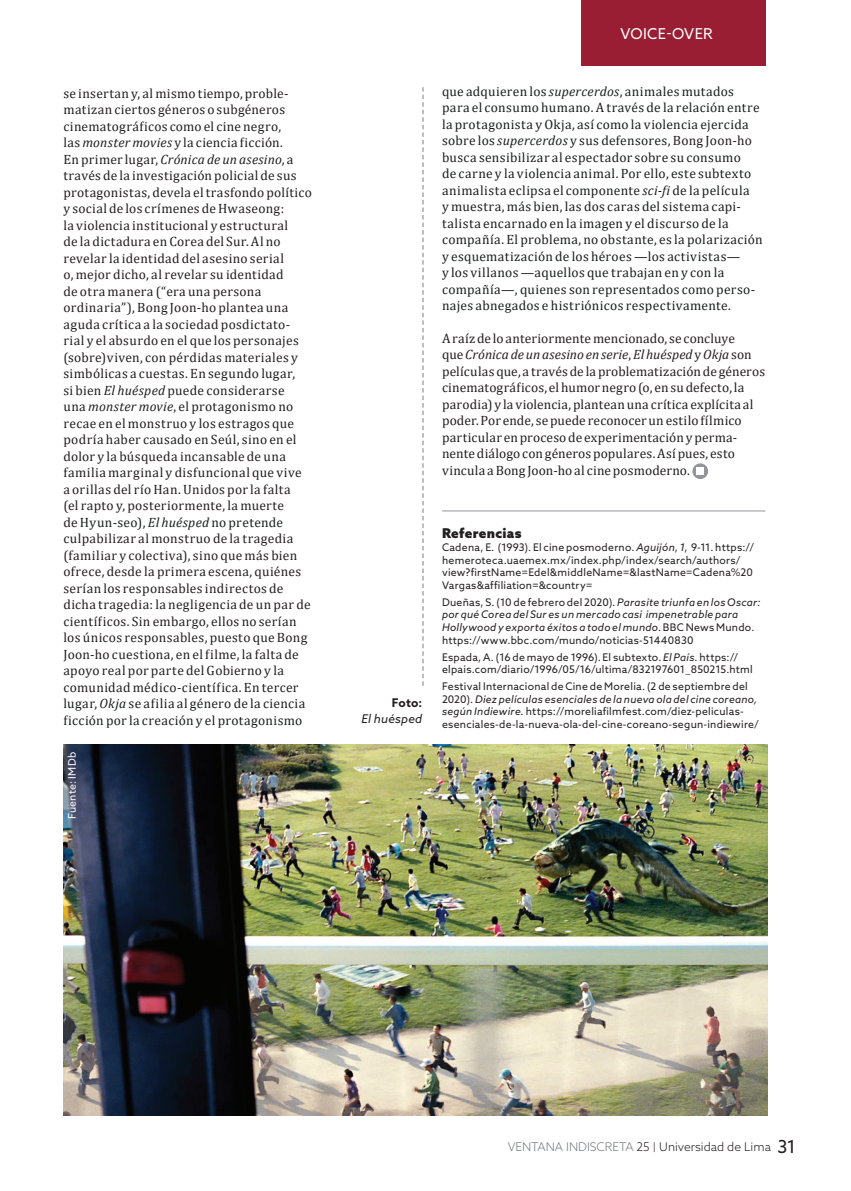
<style>
.page{position:relative;width:851px;height:1191px;background:#fff}
.page>*{position:absolute;margin:0;border:0;box-sizing:border-box;transform-origin:0 0}
.t1{font:15px "Azo Sans";letter-spacing:.025em;color:#fff}
.t2{font:13.5px/16.5px "Cambria";letter-spacing:.02em;color:#231f20}
.t3{font:13.5px/16.5px "Cambria";letter-spacing:.025em;color:#1d1f1f}
.t4{font:900 13.5px "Azo Sans";letter-spacing:.02em;color:#231f20}
.t5{font:300 12px "Azo Sans";color:#231f20}
.t6{font:italic 12px "Azo Sans";letter-spacing:.015em;color:#231f20}
.t7{font:700 12px "Azo Sans";color:#231f20}
.t8{font:10.5px/12.6px "Azo Sans";letter-spacing:.025em;color:#231f20}
.t9{font:italic 10.5px/12.6px "Azo Sans";letter-spacing:.025em;color:#231f20}
.t10{font:10.5px "Azo Sans";letter-spacing:.02em;color:#fff}
.s1{font-style:italic}
.s2{color:#1d1f1f}
.s3{font-style:italic;color:#1d1f1f}
.s4{color:#231f20}
.s5{font-style:normal}
.s6{color:#76787b}
.s7{font-size:9.6px}
.s8{font-weight:400;font-size:18px}
</style>
<div class="page">
<div style="left:581px;top:0;width:184px;height:65px;background:#991d33"></div>
<svg style="left:692px;top:463px;width:16px;height:16px"></svg>
<div style="left:696px;top:467px;width:8px;height:8px;background:#fff"></div>
<img style="left:63px;top:745px;width:704px;height:370px">
<svg style="left:422px;top:87px;width:1px;height:599px"></svg>
<hr style="left:442px;top:510px;width:323px;height:1px;background:#939598">
<p class="t2" style="left:63px;top:85px;width:250px">se insertan y, al mismo tiempo, proble&shy;matizan ciertos géneros o subgéneros cinematográficos como el cine negro,<br>las <span class="s1">monster movies</span> y la ciencia ficción.<br>En primer lugar, <span class="s1">Crónica de un asesino</span>, a través de la investigación policial de sus protagonistas, devela el trasfondo político y social de los crímenes de Hwaseong:<br>la violencia institucional y estructural<br>de la dictadura en Corea del Sur. Al no revelar la identidad del asesino serial<br>o, mejor dicho, al revelar su identidad<br>de otra manera (“era una persona ordinaria”), Bong Joon-ho plantea una aguda crítica a la sociedad posdictato&shy;rial y el absurdo en el que los personajes (sobre)viven, con pérdidas materiales y simbólicas a cuestas. En segundo lugar,<br>si bien <span class="s1">El huésped</span> puede considerarse<br>una <span class="s1">monster movie</span>, el protagonismo no recae en el monstruo y los estragos que podría haber causado en Seúl, sino en el dolor y la búsqueda incansable de una familia marginal y disfuncional que vive<br>a orillas del río Han. Unidos por la falta<br>(el rapto y, posteriormente, la muerte<br>de <span class="s2">Hyun-seo),</span> <span class="s3">El huésped</span> <span class="s2">no pretende </span>culpabilizar al monstruo de la tragedia (familiar y colectiva), sino que más bien ofrece, desde la primera escena, quiénes serían los responsables indirectos de dicha tragedia: la negligencia de un par de científicos. Sin embargo, ellos no serían los únicos responsables, puesto que Bong Joon-ho cuestiona, en el filme, la falta de apoyo real por parte del Gobierno y la comunidad médico-científica<span class="s2">. En tercer lugar,</span> <span class="s3">Okja</span> <span class="s2">se afilia al género de la ciencia ficción por la creación y el protagonismo</span></p>
<p class="t10" style="left:65px;top:819px;width:68px;rotate:-90deg">Fuente: IMDb</p>
<p class="t1" style="left:620px;top:24px;width:94px">VOICE-OVER</p>
<p class="t3" style="left:442px;top:83px;width:322px">que adquieren los <span class="s1">supercerdos</span>, animales mutados para el consumo humano. A través de la relación entre la protagonista y Okja, así como la violencia ejercida sobre los <span class="s1">supercerdos</span> y sus defensores, <span class="s4">Bong Joon-ho </span>busca sensibilizar al espectador sobre su consumo<br>de carne y la violencia animal. Por ello, este subtexto animalista eclipsa el componente <span class="s1">sci-fi</span> de la película<br>y muestra, más bien, las dos caras del sistema capi&shy;talista encarnado en la imagen y el discurso de la compañía. El problema, no obstante, es la polarización y esquematización de los héroes —los activistas—<br>y los villanos —aquellos que trabajan en y con la compañía—, quienes son representados como perso&shy;najes abnegados e histriónicos respectivamente.</p>
<p class="t2" style="left:442px;top:330px;width:324px">A raíz de lo anteriormente mencionado, se concluye<br>que <span class="s1">Crónica de un asesino en serie</span>, <span class="s1">El huésped</span> y <span class="s1">Okja</span> son películas que, a través de la problematización de géneros cinematográficos, el humor negro (o, en su defecto, la parodia) y la violencia, plantean una crítica explícita al poder. Por ende, se puede reconocer un estilo fílmico particular en proceso de experimentación y perma&shy;nente diálogo con géneros populares. Así pues, esto vincula a Bong Joon-ho al cine posmoderno.</p>
<p class="t7" style="left:392px;top:694px;width:32px">Foto:</p>
<p class="t6" style="left:361px;top:711px;width:62px">El huésped</p>
<p class="t4" style="left:442px;top:524px;width:81px">Referencias</p>
<p class="t8" style="left:442px;top:541px;width:313px">Cadena, E. (1993). El cine posmoderno. <span class="s1">Aguijón</span>, <span class="s1">1</span>, 9-11. https:// hemeroteca.uaemex.mx/index.php/index/search/authors/ view?firstName=Edel&amp;middleName=&amp;lastName=Cadena%20<br>Vargas&amp;affiliation=&amp;country=</p>
<p class="t9" style="left:442px;top:595px;width:320px"><span class="s5">Dueñas, S. (10 de febrero del 2020).</span> Parasite triunfa en los Oscar: por qué Corea del Sur es un mercado casi impenetrable para Hollywood y exporta éxitos a todo el mundo<span class="s5">. BBC News Mundo. https://www.bbc.com/mundo/noticias-51440830</span></p>
<p class="t8" style="left:442px;top:650px;width:312px">Espada, A. (16 de mayo de 1996). El subtexto. <span class="s1">El País</span>. https:// elpais.com/diario/1996/05/16/ultima/832197601_850215.html</p>
<p class="t8" style="left:442px;top:680px;width:318px">Festival Internacional de Cine de Morelia. (2 de septiembre del 2020). <span class="s1">Diez películas esenciales de la nueva ola del cine coreano, según Indiewire.</span> https://moreliafilmfest.com/diez-peliculas&shy;esenciales-de-la-nueva-ola-del-cine-coreano-segun-indiewire/</p>
<p class="t5" style="left:507px;top:1139px;width:290px"><span class="s6">VENTANA INDISCRETA</span> 25 <span class="s7">|</span> Universidad de Lima <span class="s8">31</span></p>
</div>
